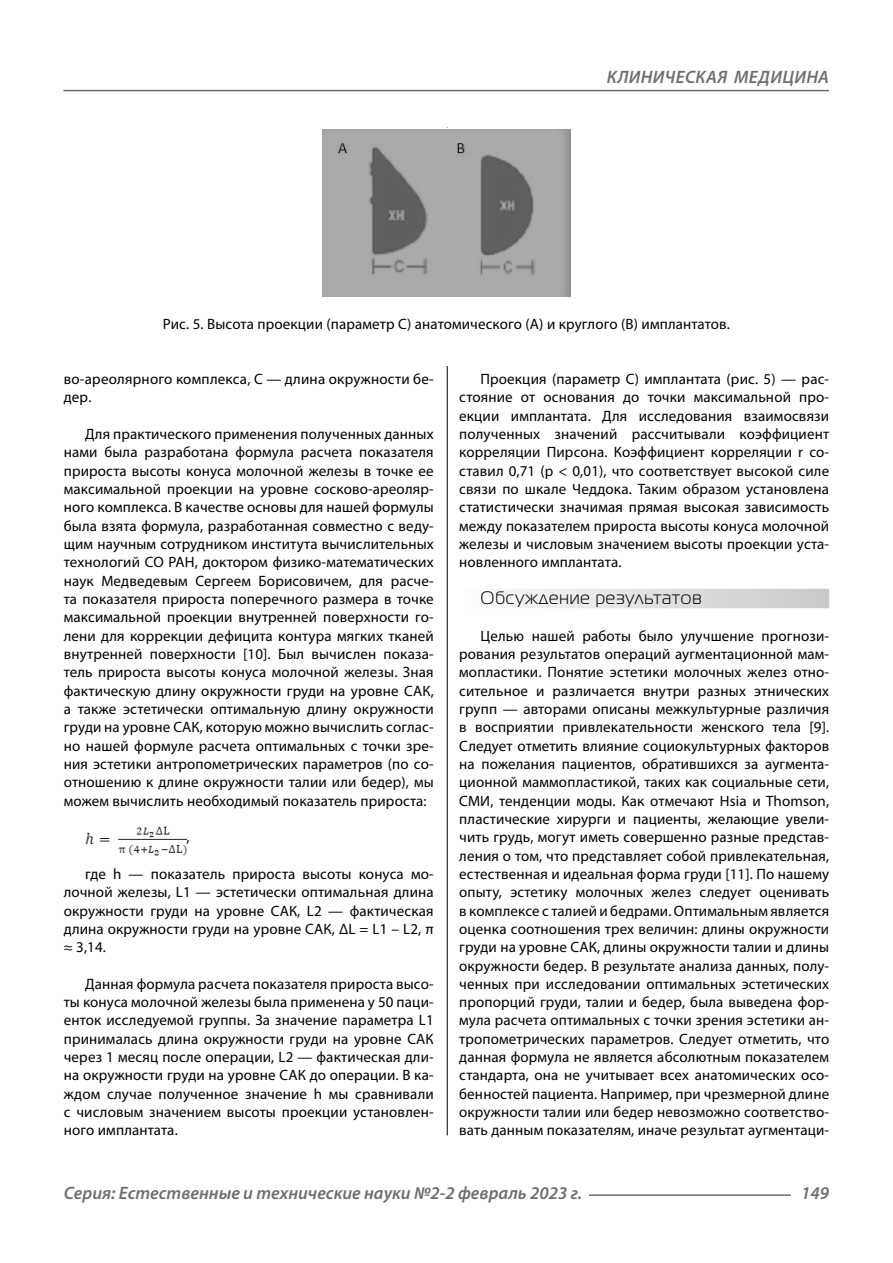
<style>
.page{position:relative;width:893px;height:1263px;background:#fff}
.page>*{position:absolute;margin:0;border:0;box-sizing:border-box;transform-origin:0 0}
.t1{font:italic 600 18px "Myriad Pro";color:#6e6e6e}
.Subheader{font:18px "Magistral C";letter-spacing:.05em;color:#000}
.Normal{font:15px/18.3px "Myriad Pro";letter-spacing:.01em;color:#000;text-align:justify}
.podpis{font:15px "Myriad Pro";letter-spacing:.01em;color:#000}
</style>
<div class="page">
<hr style="left:447px;top:128px;width:1px;height:1007px;background:#000">
<img style="left:85px;top:826px;width:101px;height:30px">
<div style="left:459px;top:589px;width:370px;height:19px;background:linear-gradient(to right,#fdfdfd,#c8c8c8)"></div>
<img style="left:322px;top:129px;width:249px;height:168px">
<hr style="left:589px;top:1194px;width:202px;height:2px;background:#6e6e6e">
<hr style="left:63px;top:90px;width:766px;height:1px;background:#6e6e6e">
<p class="t1" style="left:607px;top:66px;width:23px">Клиническая</p>
<p class="t1" style="left:734px;top:66px;width:13px">медицина</p>
<p class="podpis" style="left:163px;top:315px;width:569px">Рис. 5. Высота проекции (параметр С) анатомического (А) и круглого (B) имплантатов.</p>
<p class="Normal" style="left:64px;top:370px;width:371px">во-ареолярного комплекса, С — длина окружности бе&shy;дер.</p>
<p class="Normal" style="left:64px;top:425px;width:371px;text-indent:21px">Для практического применения полученных данных нами была разработана формула расчета показателя прироста высоты конуса молочной железы в точке ее максимальной проекции на уровне сосково-ареоляр&shy;ного комплекса. В качестве основы для нашей формулы была взята формула, разработанная совместно с веду&shy;щим научным сотрудником института вычислительных технологий СО РАН, доктором физико-математических наук Медведевым Сергеем Борисовичем, для расче&shy;та показателя прироста поперечного размера в точке максимальной проекции внутренней поверхности го&shy;лени для коррекции дефицита контура мягких тканей внутренней поверхности [10]. Был вычислен показа&shy;тель прироста высоты конуса молочной железы. Зная фактическую длину окружности груди на уровне САК, а также эстетически оптимальную длину окружности груди на уровне САК, которую можно вычислить соглас&shy;но нашей формуле расчета оптимальных с точки зре&shy;ния эстетики антропометрических параметров (по со&shy;отношению к длине окружности талии или бедер), мы можем вычислить необходимый показатель прироста:</p>
<p class="Normal" style="left:186px;top:828px;width:5px">,</p>
<p class="Normal" style="left:64px;top:864px;width:371px;text-indent:21px">где h — показатель прироста высоты конуса мо&shy;лочной железы, L1 — эстетически оптимальная длина окружности груди на уровне САК, L2 — фактическая длина окружности груди на уровне САК, ΔL = L1 – L2, π ≈ 3,14.</p>
<p class="Normal" style="left:64px;top:974px;width:371px;text-indent:21px">Данная формула расчета показателя прироста высо&shy;ты конуса молочной железы была применена у 50 паци&shy;енток исследуемой группы. За значение параметра L1 принималась длина окружности груди на уровне САК через 1 месяц после операции, L2 — фактическая дли&shy;на окружности груди на уровне САК до операции. В ка&shy;ждом случае полученное значение h мы сравнивали с числовым значением высоты проекции установлен&shy;ного имплантата.</p>
<p class="Normal" style="left:459px;top:370px;width:371px;text-indent:21px">Проекция (параметр С) имплантата (рис. 5) — рас&shy;стояние от основания до точки максимальной про&shy;екции имплантата. Для исследования взаимосвязи полученных значений рассчитывали коэффициент корреляции Пирсона. Коэффициент корреляции r со&shy;ставил 0,71 (p &lt; 0,01), что соответствует высокой силе связи по шкале Чеддока. Таким образом установлена статистически значимая прямая высокая зависимость между показателем прироста высоты конуса молочной железы и числовым значением высоты проекции уста&shy;новленного имплантата.</p>
<p class="Subheader" style="left:480px;top:588px;width:222px">Обсуждение результатов</p>
<p class="Normal" style="left:459px;top:626px;width:371px;text-indent:21px">Целью нашей работы было улучшение прогнози&shy;рования результатов операций аугментационной мам&shy;мопластики. Понятие эстетики молочных желез отно&shy;сительное и различается внутри разных этнических групп — авторами описаны межкультурные различия в восприятии привлекательности женского тела [9].<br>Следует отметить влияние социокультурных факторов на пожелания пациентов, обратившихся за аугмента&shy;ционной маммопластикой, таких как социальные сети, СМИ, тенденции моды. Как отмечают Hsia и Thomson, пластические хирурги и пациенты, желающие увели&shy;чить грудь, могут иметь совершенно разные представ&shy;ления о том, что представляет собой привлекательная, естественная и идеальная форма груди [11]. По нашему опыту, эстетику молочных желез следует оценивать в комплексе с талией и бедрами. Оптимальным является оценка соотношения трех величин: длины окружности груди на уровне САК, длины окружности талии и длины окружности бедер. В результате анализа данных, полу&shy;ченных при исследовании оптимальных эстетических пропорций груди, талии и бедер, была выведена фор&shy;мула расчета оптимальных с точки зрения эстетики ан&shy;тропометрических параметров. Следует отметить, что данная формула не является абсолютным показателем стандарта, она не учитывает всех анатомических осо&shy;бенностей пациента. Например, при чрезмерной длине окружности талии или бедер невозможно соответство&shy;вать данным показателям, иначе результат аугментаци-</p>
<p class="t1" style="left:64px;top:1182px;width:520px">Серия: Естественные и технические науки №2-2 февраль 2023 г.</p>
<p class="t1" style="left:801px;top:1182px;width:30px">149</p>
</div>
